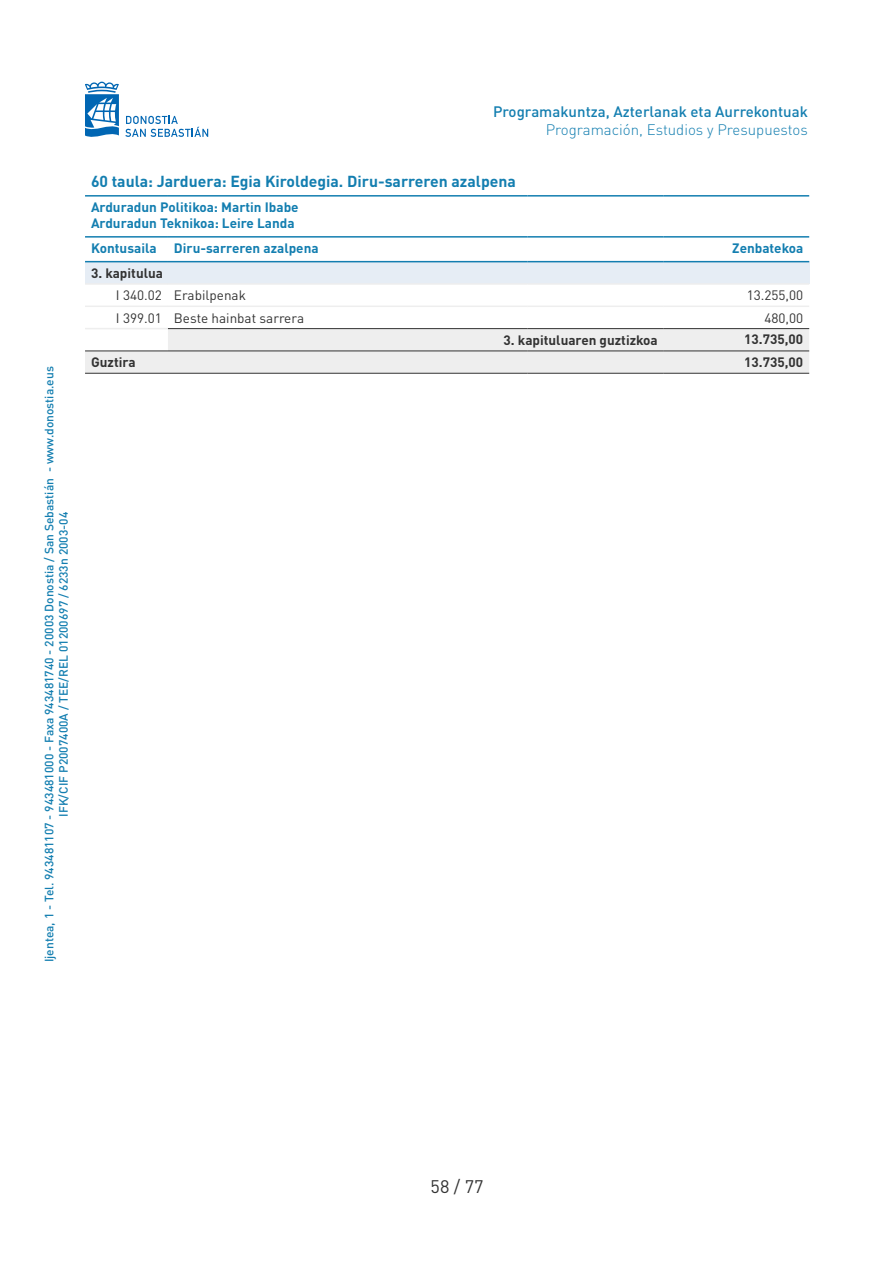
<style>
.page{position:relative;width:893px;height:1263px;background:#fff}
.page>*{position:absolute;margin:0;border:0;box-sizing:border-box;transform-origin:0 0}
.t1{font:18px "DIN Pro";color:#333}
.t2{font:700 15.75px "DIN Pro";color:#137eb0}
.t3{font:500 15px "DIN Pro";color:#137eb0}
.t4{font:300 15px "DIN Pro";color:#137eb0}
.header_cat_bilingual{font:700 13.5px "DIN Pro";color:#137eb0}
.body_datos{font:13.5px "DIN Pro";color:#333}
.footer_datos{font:700 13.5px "DIN Pro";color:#333}
.body_cat_bilingual_s{font:700 13.5px "DIN Pro";color:#333}
.header_datos{font:700 13.5px "DIN Pro";color:#137eb0}
.t5{font:500 12px/14.4px "DIN Pro";color:#137eb0;text-align:center}
</style>
<div class="page">
<svg style="left:125px;top:116px;width:83px;height:21px"></svg>
<svg style="left:85px;top:82px;width:34px;height:55px"></svg>
<div style="left:85px;top:262px;width:724px;height:22px;background:#e6edf5"></div>
<svg style="left:85px;top:329px;width:724px;height:44px;background:#eaeaea"></svg>
<hr style="left:85px;top:306px;width:83px;height:1px;background:#eee">
<hr style="left:168px;top:306px;width:360px;height:1px;background:#eee">
<hr style="left:528px;top:306px;width:136px;height:1px;background:#eee">
<hr style="left:664px;top:306px;width:145px;height:1px;background:#eee">
<hr style="left:85px;top:328px;width:83px;height:1px;background:#eee">
<hr style="left:85px;top:195px;width:83px;height:2px;background:#137eb0">
<hr style="left:168px;top:195px;width:360px;height:2px;background:#137eb0">
<hr style="left:528px;top:195px;width:136px;height:2px;background:#137eb0">
<hr style="left:664px;top:195px;width:145px;height:2px;background:#137eb0">
<hr style="left:85px;top:236px;width:83px;height:2px;background:#137eb0">
<hr style="left:168px;top:236px;width:360px;height:2px;background:#137eb0">
<hr style="left:528px;top:236px;width:136px;height:2px;background:#137eb0">
<hr style="left:664px;top:236px;width:145px;height:2px;background:#137eb0">
<hr style="left:85px;top:261px;width:83px;height:1px;background:#137eb0">
<hr style="left:168px;top:261px;width:360px;height:1px;background:#137eb0">
<hr style="left:528px;top:261px;width:136px;height:1px;background:#137eb0">
<hr style="left:664px;top:261px;width:145px;height:1px;background:#137eb0">
<hr style="left:85px;top:283px;width:83px;height:2px;background:#eee">
<hr style="left:168px;top:283px;width:360px;height:2px;background:#eee">
<hr style="left:528px;top:283px;width:136px;height:2px;background:#eee">
<hr style="left:664px;top:283px;width:145px;height:2px;background:#eee">
<hr style="left:168px;top:328px;width:360px;height:1px;background:#333">
<hr style="left:528px;top:328px;width:136px;height:1px;background:#333">
<hr style="left:664px;top:328px;width:145px;height:1px;background:#333">
<hr style="left:85px;top:351px;width:83px;height:1px;background:#333">
<hr style="left:168px;top:351px;width:360px;height:1px;background:#333">
<hr style="left:85px;top:373px;width:83px;height:1px;background:#333">
<hr style="left:168px;top:373px;width:360px;height:1px;background:#333">
<hr style="left:528px;top:351px;width:136px;height:1px;background:#333">
<hr style="left:664px;top:351px;width:145px;height:1px;background:#333">
<hr style="left:528px;top:373px;width:136px;height:1px;background:#333">
<hr style="left:664px;top:373px;width:145px;height:1px;background:#333">
<p class="t5" style="left:41px;top:962px;width:597px;rotate:-90deg">Ijentea, 1 - Tel. 943481107 - 943481000 - Faxa 943481740 - 20003 Donostia / San Sebastián - www.donostia.eus<br>IFK/CIF P2007400A / TEE/REL 01200697 / 6233n 2003-04</p>
<p class="t3" style="left:493px;top:100px;width:316px">Programakuntza, Azterlanak eta Aurrekontuak</p>
<p class="t4" style="left:546px;top:118px;width:264px">Programación, Estudios y Presupuestos</p>
<p class="t2" style="left:91px;top:168px;width:426px">60 taula: Jarduera: Egia Kiroldegia. Diru-sarreren azalpena</p>
<p class="header_cat_bilingual" style="left:91px;top:196px;width:209px">Arduradun Politikoa: Martin Ibabe</p>
<p class="header_cat_bilingual" style="left:91px;top:212px;width:205px">Arduradun Teknikoa: Leire Landa</p>
<p class="header_cat_bilingual" style="left:91px;top:237px;width:67px">Kontusaila</p>
<p class="header_cat_bilingual" style="left:174px;top:237px;width:146px">Diru-sarreren azalpena</p>
<p class="header_datos" style="left:732px;top:237px;width:72px">Zenbatekoa</p>
<p class="body_cat_bilingual_s" style="left:91px;top:262px;width:74px">3. kapitulua</p>
<p class="body_datos" style="left:116px;top:286px;width:48px">I 340.02</p>
<p class="body_datos" style="left:174px;top:286px;width:73px">Erabilpenak</p>
<p class="body_datos" style="left:747px;top:286px;width:58px">13.255,00</p>
<p class="body_datos" style="left:116px;top:309px;width:48px">I 399.01</p>
<p class="body_datos" style="left:174px;top:309px;width:132px">Beste hainbat sarrera</p>
<p class="body_datos" style="left:764px;top:309px;width:40px">480,00</p>
<p class="footer_datos" style="left:504px;top:329px;width:156px">3. kapituluaren guztizkoa</p>
<p class="footer_datos" style="left:744px;top:328px;width:60px">13.735,00</p>
<p class="body_cat_bilingual_s" style="left:91px;top:351px;width:46px">Guztira</p>
<p class="footer_datos" style="left:744px;top:350px;width:60px">13.735,00</p>
<h1 class="t1" style="left:431px;top:1174px;width:54px">58 / 77</h1>
</div>
